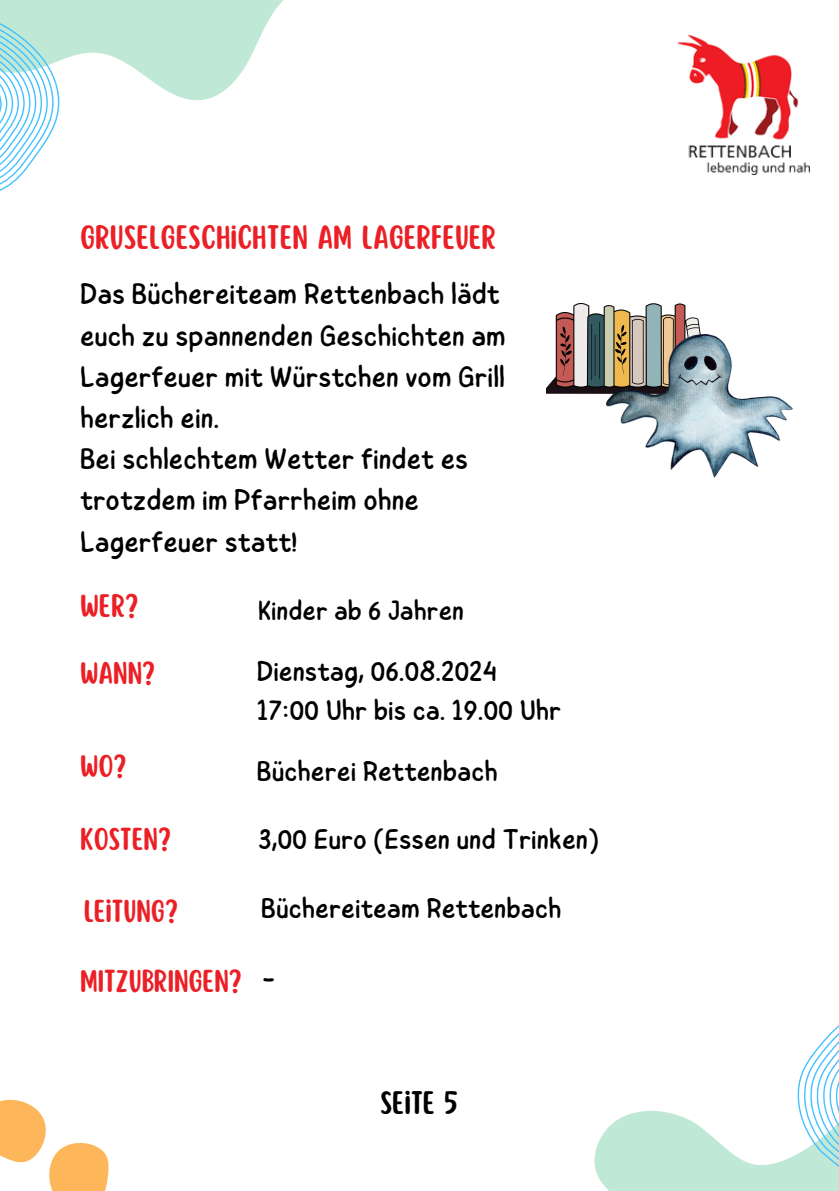
<style>
.page{position:relative;width:839px;height:1191px;background:#fff}
.page>*{position:absolute;margin:0;border:0;box-sizing:border-box;transform-origin:0 0}
.t1{font:29.8px/41.2px "Childos Arabic";color:#000}
.t2{font:29.8px "Scripter";color:#eb2026}
.t3{font:28.6px "Childos Arabic";color:#000}
.t4{font:28.6px "Scripter";color:#000}
.t5{font:28.6px "Scripter";color:#eb2026}
.t6{font:27.8px "Scripter";color:#eb2026}
.t7{font:27.8px "Childos Arabic";color:#000}
</style>
<div class="page">
<svg style="left:0;top:0;width:284px;height:101px;fill:#bfe8d6"></svg>
<svg style="left:594px;top:1026px;width:244px;height:165px"></svg>
<svg style="left:0;top:7px;width:60px;height:184px"></svg>
<svg style="left:0;top:1099px;width:109px;height:92px"></svg>
<img style="left:547px;top:303px;width:164px;height:90px">
<img style="left:606px;top:335px;width:186px;height:142px">
<img style="left:677px;top:35px;width:132px;height:139px">
<h1 class="t2" style="left:80px;top:222px;width:417px">GRUSELGESCHICHTEN AM LAGERFEUER</h1>
<p class="t1" style="left:80px;top:274px;width:427px">Das Büchereiteam Rettenbach lädt euch zu spannenden Geschichten am<br>Lagerfeuer mit Würstchen vom Grill herzlich ein.</p>
<p class="t1" style="left:80px;top:439px;width:389px">Bei schlechtem Wetter findet es trotzdem im Pfarrheim ohne<br>Lagerfeuer statt!</p>
<p class="t5" style="left:80px;top:591px;width:60px">WER?</p>
<p class="t7" style="left:258px;top:591px;width:207px">Kinder ab 6 Jahren</p>
<p class="t6" style="left:80px;top:659px;width:77px">WANN?</p>
<p class="t6" style="left:80px;top:752px;width:48px">WO?</p>
<p class="t3" style="left:257px;top:651px;width:241px">Dienstag, 06.08.2024</p>
<p class="t3" style="left:257px;top:690px;width:306px">17:00 Uhr bis ca. 19.00 Uhr</p>
<p class="t3" style="left:257px;top:751px;width:242px">Bücherei Rettenbach</p>
<p class="t6" style="left:80px;top:825px;width:93px">KOSTEN?</p>
<p class="t3" style="left:258px;top:819px;width:342px">3,00 Euro (Essen und Trinken)</p>
<p class="t6" style="left:84px;top:897px;width:96px">LEITUNG?</p>
<p class="t3" style="left:261px;top:888px;width:302px">Büchereiteam Rettenbach</p>
<p class="t6" style="left:80px;top:967px;width:163px">MITZUBRINGEN?</p>
<p class="t3" style="left:262px;top:958px;width:14px">-</p>
<p class="t4" style="left:380px;top:1088px;width:80px">SEITE 5</p>
</div>
